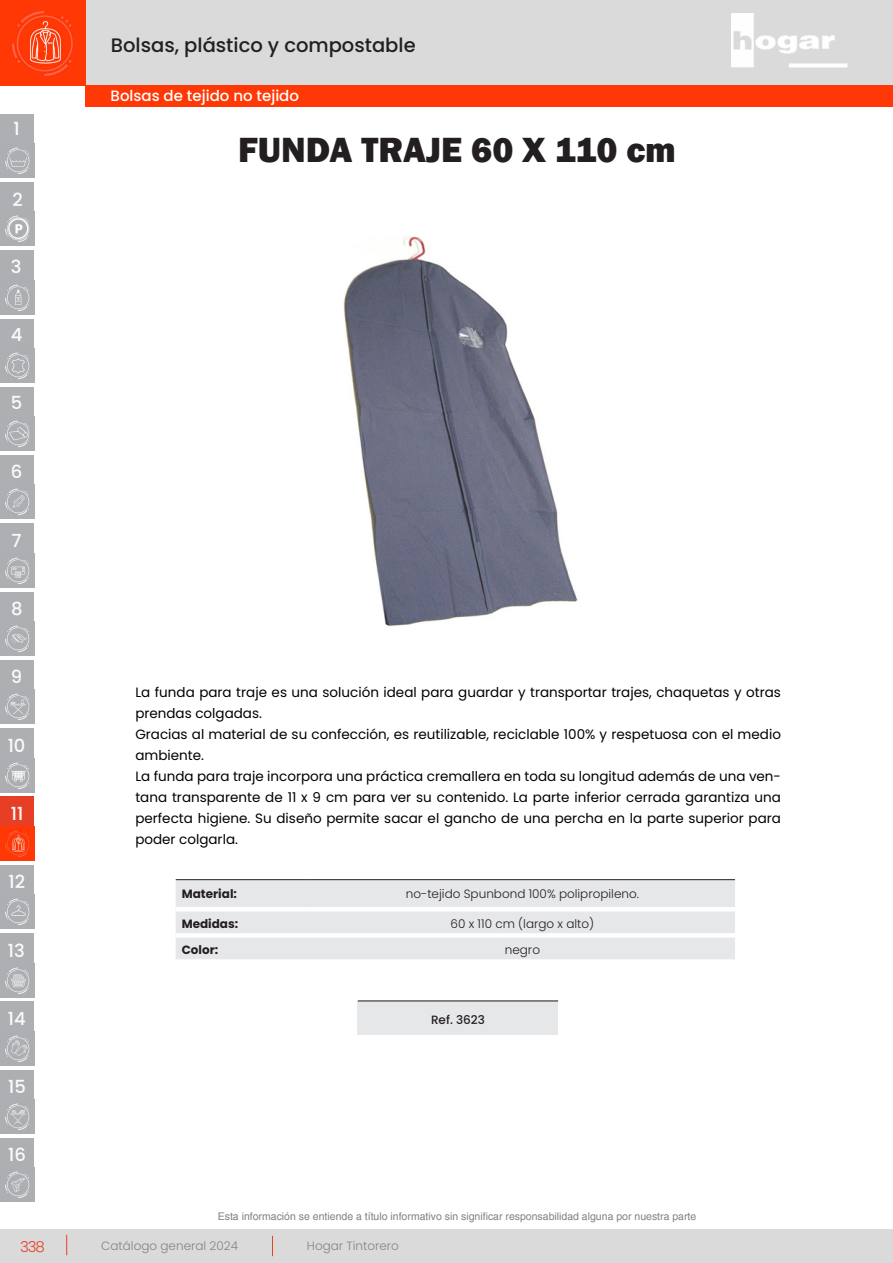
<style>
.page{position:relative;width:893px;height:1263px;background:#fff}
.page>*{position:absolute;margin:0;border:0;box-sizing:border-box;transform-origin:0 0}
.t1{font:800 36px "Franklin Gothic";color:#231f20}
.t2{font:500 19.5px "Poppins";color:#231f20}
.t3{font:500 18px "Poppins";color:#fbfbfb}
.t4{font:500 15px "Poppins";color:#fff}
.t5{font:300 15px "Poppins";color:#e73f25}
.t6{font:13.5px/21px "Poppins";color:#000}
.Estilo_de_párrafo_1{font:300 12px "Poppins";color:#231f20}
.t7{font:300 12px "Poppins";color:#838383}
.Estilo_de_párrafo_1-2{font:700 12px "Poppins";color:#231f20}
.Estilo_de_párrafo_1-3{font:500 12px "Poppins";color:#231f20}
.t8{font:10.5px "Helvetica";color:#7e8083}
</style>
<div class="page">
<div style="left:0;top:796px;width:34px;height:30px;background:#e73f25"></div>
<div style="left:0;top:1229px;width:893px;height:34px;background:#dadada"></div>
<svg style="left:272px;top:1236px;width:1px;height:20px"></svg>
<svg style="left:66px;top:1235px;width:1px;height:20px"></svg>
<div style="left:85px;top:0;width:808px;height:85px;background:#dadada"></div>
<img style="left:732px;top:14px;width:115px;height:53px">
<img style="left:0;top:0;width:85px;height:85px">
<div style="left:0;top:114px;width:34px;height:30px;background:#aeafb3"></div>
<img style="left:0;top:348px;width:34px;height:34px">
<div style="left:0;top:182px;width:34px;height:30px;background:#aeafb3"></div>
<img style="left:0;top:280px;width:34px;height:34px">
<div style="left:0;top:250px;width:34px;height:30px;background:#aeafb3"></div>
<img style="left:0;top:212px;width:34px;height:34px">
<div style="left:0;top:319px;width:34px;height:29px;background:#aeafb3"></div>
<img style="left:0;top:417px;width:34px;height:34px">
<div style="left:0;top:387px;width:34px;height:30px;background:#aeafb3"></div>
<img style="left:0;top:485px;width:34px;height:34px">
<div style="left:0;top:455px;width:34px;height:30px;background:#aeafb3"></div>
<img style="left:0;top:553px;width:34px;height:34px">
<div style="left:0;top:523px;width:34px;height:30px;background:#aeafb3"></div>
<img style="left:0;top:621px;width:34px;height:34px">
<div style="left:0;top:592px;width:34px;height:29px;background:#aeafb3"></div>
<img style="left:0;top:690px;width:34px;height:34px">
<div style="left:0;top:660px;width:34px;height:30px;background:#aeafb3"></div>
<img style="left:0;top:758px;width:34px;height:34px">
<img style="left:0;top:826px;width:34px;height:34px">
<div style="left:0;top:728px;width:34px;height:30px;background:#aeafb3"></div>
<img style="left:0;top:895px;width:34px;height:34px">
<div style="left:0;top:865px;width:34px;height:30px;background:#aeafb3"></div>
<img style="left:0;top:963px;width:34px;height:34px">
<div style="left:0;top:933px;width:34px;height:30px;background:#aeafb3"></div>
<img style="left:0;top:1031px;width:34px;height:34px">
<div style="left:0;top:1001px;width:34px;height:30px;background:#aeafb3"></div>
<img style="left:0;top:1099px;width:34px;height:34px">
<div style="left:0;top:1070px;width:34px;height:29px;background:#aeafb3"></div>
<img style="left:0;top:1167px;width:34px;height:34px">
<div style="left:0;top:1138px;width:34px;height:29px;background:#aeafb3"></div>
<img style="left:0;top:144px;width:34px;height:34px">
<div style="left:85px;top:85px;width:808px;height:21px;background:#ff3805"></div>
<div style="left:176px;top:880px;width:559px;height:79px;background:#e6e7e9"></div>
<hr style="left:176px;top:907px;width:134px;height:4px;background:#fff">
<hr style="left:310px;top:907px;width:425px;height:4px;background:#fff">
<div style="left:176px;top:933px;width:134px;height:5px;background:#fff"></div>
<div style="left:310px;top:933px;width:425px;height:5px;background:#fff"></div>
<hr style="left:176px;top:879px;width:134px;height:1px;background:#231f20">
<hr style="left:310px;top:879px;width:425px;height:1px;background:#231f20">
<div style="left:358px;top:1001px;width:200px;height:34px;background:#e6e7e9"></div>
<hr style="left:358px;top:1001px;width:200px;height:1px;background:#231f20">
<img style="left:343px;top:236px;width:235px;height:391px">
<h3 class="t3" style="left:13px;top:119px;width:8px">1</h3>
<h3 class="t3" style="left:12px;top:189px;width:12px">2</h3>
<h3 class="t3" style="left:11px;top:256px;width:12px">3</h3>
<h3 class="t3" style="left:11px;top:324px;width:13px">4</h3>
<h3 class="t3" style="left:11px;top:393px;width:13px">5</h3>
<h3 class="t3" style="left:11px;top:461px;width:13px">6</h3>
<h3 class="t3" style="left:11px;top:530px;width:12px">7</h3>
<h3 class="t3" style="left:11px;top:598px;width:13px">8</h3>
<h3 class="t3" style="left:11px;top:666px;width:13px">9</h3>
<h3 class="t3" style="left:8px;top:735px;width:19px">10</h3>
<h3 class="t3" style="left:11px;top:803px;width:14px">11</h3>
<h3 class="t3" style="left:8px;top:871px;width:18px">12</h3>
<h3 class="t3" style="left:8px;top:940px;width:18px">13</h3>
<h3 class="t3" style="left:8px;top:1008px;width:19px">14</h3>
<h3 class="t3" style="left:8px;top:1076px;width:19px">15</h3>
<h3 class="t3" style="left:8px;top:1144px;width:19px">16</h3>
<p class="t5" style="left:20px;top:1237px;width:26px">338</p>
<h2 class="t2" style="left:111px;top:34px;width:306px">Bolsas, plástico y compostable</h2>
<p class="t4" style="left:111px;top:87px;width:190px">Bolsas de tejido no tejido</p>
<p class="t1" style="left:238px;top:127px;width:439px">FUNDA TRAJE 60 X 110 cm</p>
<p class="t6" style="left:135px;top:682px;width:647px">La funda para traje es una solución ideal para guardar y transportar trajes, chaquetas y otras prendas colgadas.</p>
<p class="t6" style="left:135px;top:724px;width:647px">Gracias al material de su confección, es reutilizable, reciclable 100% y respetuosa con el medio ambiente.</p>
<p class="t6" style="left:135px;top:766px;width:647px;text-align:justify">La funda para traje incorpora una práctica cremallera en toda su longitud además de una ven&shy;tana transparente de 11 x 9 cm para ver su contenido. La parte inferior cerrada garantiza una perfecta higiene. Su diseño permite sacar el gancho de una percha en la parte superior para poder colgarla.</p>
<p class="Estilo_de_párrafo_1-2" style="left:182px;top:887px;width:57px">Material:</p>
<p class="Estilo_de_párrafo_1" style="left:406px;top:887px;width:235px">no-tejido Spunbond 100% polipropileno.</p>
<p class="Estilo_de_párrafo_1-2" style="left:182px;top:917px;width:58px">Medidas:</p>
<p class="Estilo_de_párrafo_1" style="left:451px;top:917px;width:145px">60 x 110 cm (largo x alto)</p>
<p class="Estilo_de_párrafo_1-2" style="left:182px;top:943px;width:38px">Color:</p>
<p class="Estilo_de_párrafo_1" style="left:505px;top:943px;width:37px">negro</p>
<p class="Estilo_de_párrafo_1-3" style="left:431px;top:1013px;width:55px">Ref. 3623</p>
<p class="t8" style="left:218px;top:1210px;width:480px">Esta información se entiende a título informativo sin significar responsabilidad alguna por nuestra parte</p>
<p class="t7" style="left:101px;top:1239px;width:138px">Catálogo general 2024</p>
<p class="t7" style="left:307px;top:1239px;width:94px">Hogar Tintorero</p>
</div>
